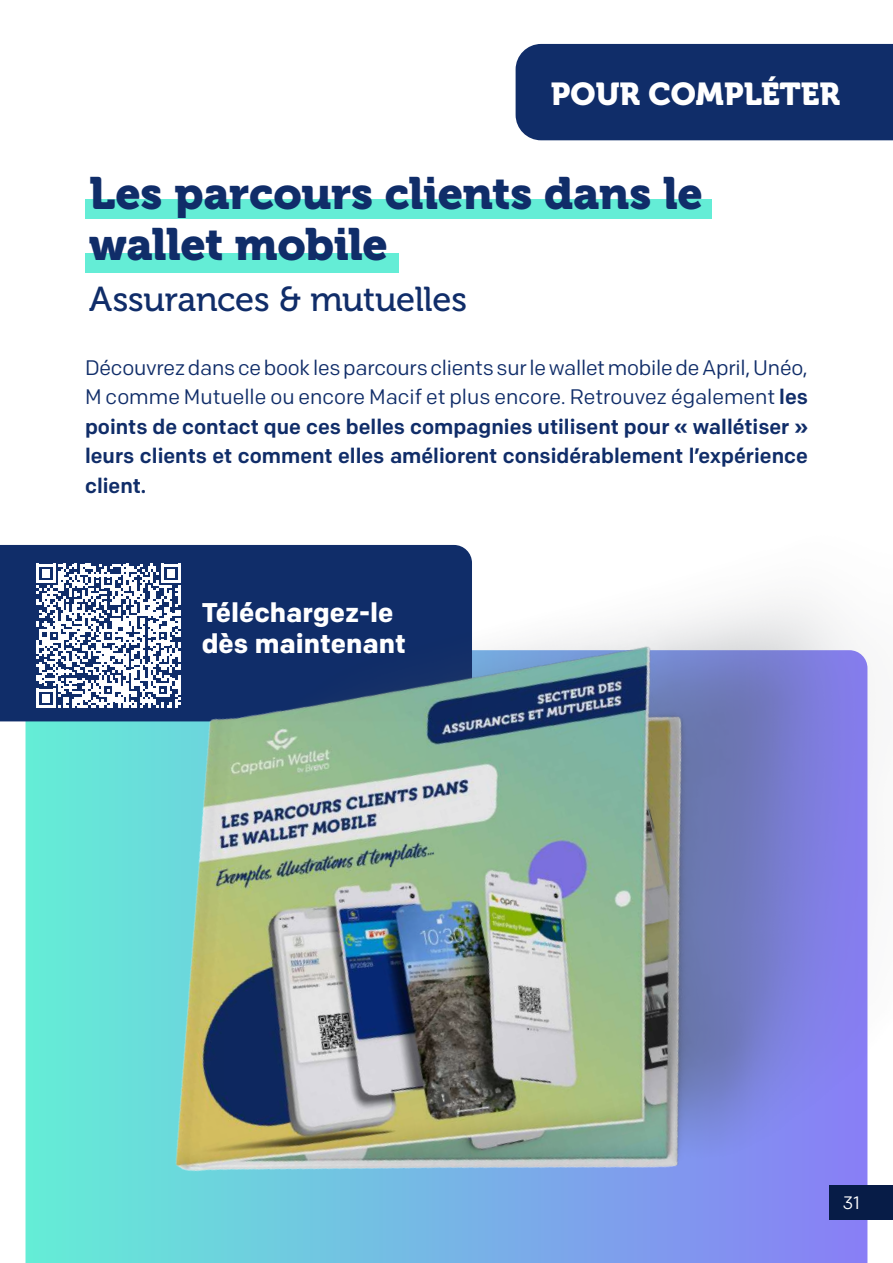
<style>
.page{position:relative;width:893px;height:1263px;background:#fff}
.page>*{position:absolute;margin:0;border:0;box-sizing:border-box;transform-origin:0 0}
.t1{font:45px/51px "Museo 900";letter-spacing:-.01em;color:#102d69}
.t2{font:34.5px "Museo 500";letter-spacing:-.01em;color:#102d69}
.t3{font:31.5px "Museo 900";color:#fff}
.t4{font:700 27px/30.5px "Colfax";color:#fff}
.t5{font:500 21px/29.4px "Colfax";color:#102d69;text-align:justify}
.t6{font:18px "Colfax";color:#fff}
.s1{font-weight:400}
</style>
<div class="page">
<img style="left:0;top:544px;width:893px;height:719px">
<svg style="left:36px;top:564px;width:144px;height:144px"></svg>
<div style="left:85px;top:199px;width:626px;height:20px;background:#64edd6"></div>
<div style="left:85px;top:253px;width:313px;height:20px;background:#64edd6"></div>
<div style="left:516px;top:44px;width:377px;height:96px;background:#102d69"></div>
<div style="left:830px;top:1185px;width:63px;height:34px;background:#071c47"></div>
<h3 class="t3" style="left:551px;top:76px;width:291px">POUR COMPLÉTER</h3>
<h1 class="t1" style="left:89px;top:168px;width:615px">Les parcours clients dans le wallet mobile</h1>
<h2 class="t2" style="left:89px;top:280px;width:379px">Assurances &amp; mutuelles</h2>
<p class="t5" style="left:85px;top:353px;width:724px"><span class="s1">Découvrez dans ce book les parcours clients sur le wallet mobile de April, Unéo, M comme Mutuelle ou encore Macif et plus encore. Retrouvez également</span> les points de contact que ces belles compagnies utilisent pour « wallétiser » leurs clients et comment elles améliorent considérablement l’expérience client.</p>
<p class="t4" style="left:202px;top:597px;width:206px">Téléchargez-le dès maintenant</p>
<p class="t6" style="left:842px;top:1191px;width:19px">31</p>
</div>
